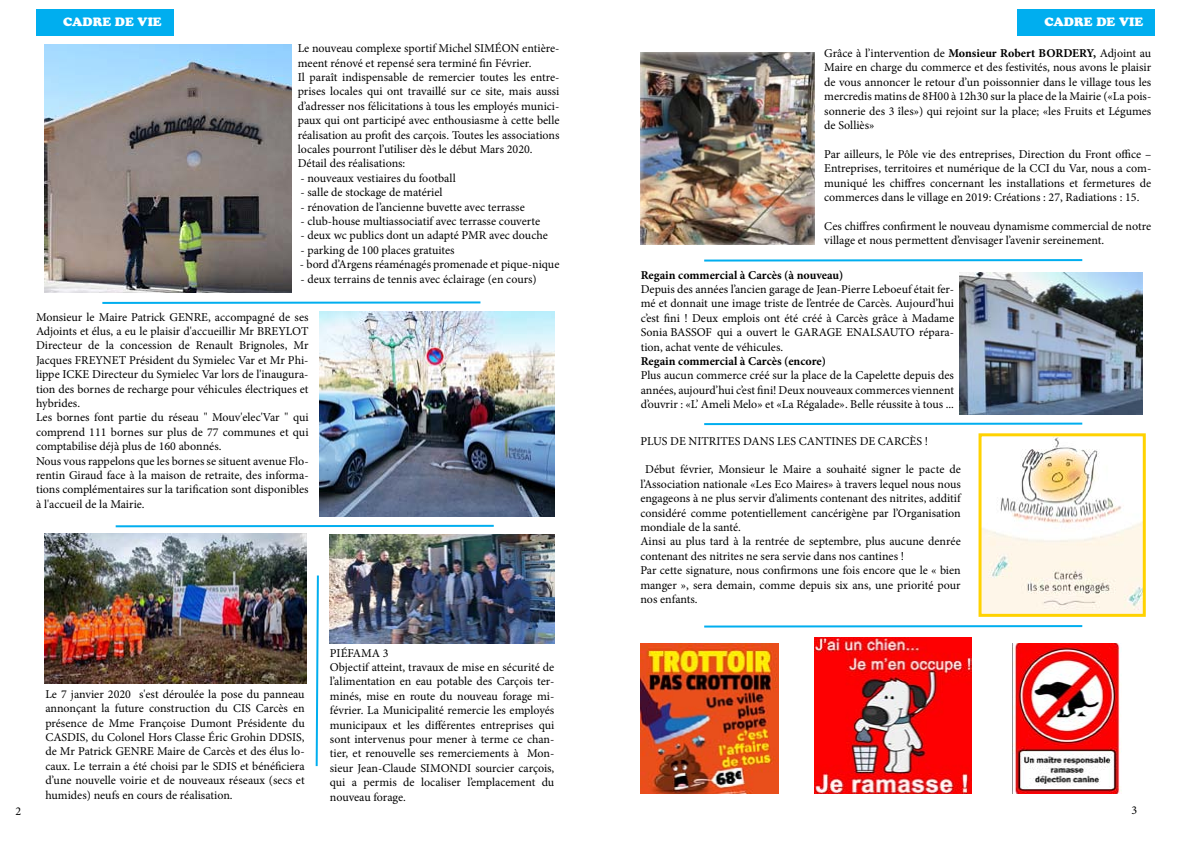
<style>
.page{position:relative;width:1191px;height:842px;background:#fff}
.page>*{position:absolute;margin:0;border:0;box-sizing:border-box;transform-origin:0 0}
.t1{font:12px/14.4px "Minion Pro";color:#000}
.t2{font:700 12px "Minion Pro";color:#000}
.t3{font:12px "Cooper Black Std";color:#fff}
.s1{font-weight:700}
</style>
<div class="page">
<img style="left:44px;top:44px;width:247px;height:249px">
<img style="left:319px;top:312px;width:235px;height:204px">
<img style="left:44px;top:533px;width:262px;height:150px">
<svg style="left:102px;top:301px;width:379px;height:3px"></svg>
<svg style="left:115px;top:524px;width:379px;height:4px"></svg>
<div style="left:632px;top:52px;width:191px;height:192px;background:#fff;opacity:.75"></div>
<img style="left:982px;top:437px;width:159px;height:176px">
<div style="left:978px;top:433px;width:167px;height:184px;border:3px solid #ffd200"></div>
<svg style="left:704px;top:422px;width:379px;height:4px"></svg>
<svg style="left:315px;top:575px;width:4px;height:192px"></svg>
<img style="left:330px;top:534px;width:224px;height:109px">
<div style="left:36px;top:10px;width:137px;height:26px;background:#00aeef"></div>
<div style="left:1017px;top:10px;width:138px;height:26px;background:#00aeef"></div>
<svg style="left:704px;top:625px;width:379px;height:3px"></svg>
<img style="left:959px;top:272px;width:183px;height:142px">
<svg style="left:704px;top:259px;width:379px;height:3px"></svg>
<img style="left:814px;top:637px;width:157px;height:156px">
<img style="left:640px;top:643px;width:138px;height:151px">
<img style="left:1012px;top:643px;width:109px;height:151px">
<p class="t3" style="left:63px;top:15px;width:100px">CADRE DE VIE</p>
<p class="t3" style="left:1044px;top:15px;width:100px">CADRE DE VIE</p>
<p class="t1" style="left:298px;top:41px;width:263px">Le nouveau complexe sportif Michel SIMÉON entière&shy;meent rénové et repensé sera terminé fin Février.<br>Il paraît indispensable de remercier toutes les entre&shy;prises locales qui ont travaillé sur ce site, mais aussi d’adresser nos félicitations à tous les employés munici&shy;paux qui ont participé avec enthousiasme à cette belle réalisation au profit des carçois. Toutes les associations locales pourront l’utiliser dès le début Mars 2020.<br>Détail des réalisations:</p>
<p class="t1" style="left:300px;top:171px;width:157px">- nouveaux vestiaires du football</p>
<p class="t1" style="left:300px;top:185px;width:144px">- salle de stockage de matériel</p>
<p class="t1" style="left:300px;top:200px;width:226px">- rénovation de l’ancienne buvette avec terrasse</p>
<p class="t1" style="left:300px;top:214px;width:241px">- club-house multiassociatif avec terrasse couverte</p>
<p class="t1" style="left:300px;top:228px;width:249px">- deux wc publics dont un adapté PMR avec douche</p>
<p class="t1" style="left:300px;top:243px;width:156px">- parking de 100 places gratuites</p>
<p class="t1" style="left:300px;top:257px;width:261px">- bord d’Argens réaménagés promenade et pique-nique</p>
<p class="t1" style="left:300px;top:272px;width:238px">- deux terrains de tennis avec éclairage (en cours)</p>
<p class="t1" style="left:36px;top:310px;width:274px">Monsieur le Maire Patrick GENRE, accompagné de ses Adjoints et élus, a eu le plaisir d'accueillir Mr BREYLOT Directeur de la concession de Renault Brignoles, Mr Jacques FREYNET Président du Symielec Var et Mr Phi&shy;lippe ICKE Directeur du Symielec Var lors de l'inaugura&shy;tion des bornes de recharge pour véhicules électriques et hybrides.<br>Les bornes font partie du réseau " Mouv'elec'Var " qui comprend 111 bornes sur plus de 77 communes et qui comptabilise déjà plus de 160 abonnés.<br>Nous vous rappelons que les bornes se situent avenue Flo&shy;rentin Giraud face à la maison de retraite, des informa&shy;tions complémentaires sur la tarification sont disponibles à l'accueil de la Mairie.</p>
<p class="t1" style="left:45px;top:687px;width:261px;text-align:justify">Le 7 janvier 2020 s'est déroulée la pose du panneau annonçant la future construction du CIS Carcès en présence de Mme Françoise Dumont Présidente du CASDIS, du Colonel Hors Classe Éric Grohin DDSIS, de Mr Patrick GENRE Maire de Carcès et des élus lo&shy;caux. Le terrain a été choisi par le SDIS et bénéficiera d’une nouvelle voirie et de nouveaux réseaux (secs et humides) neufs en cours de réalisation.</p>
<p class="t1" style="left:330px;top:645px;width:226px">PIÉFAMA 3<br>Objectif atteint, travaux de mise en sécurité de l’alimentation en eau potable des Carçois ter&shy;minés, mise en route du nouveau forage mi&shy;février. La Municipalité remercie les employés municipaux et les différentes entreprises qui sont intervenus pour mener à terme ce chan&shy;tier, et renouvelle ses remerciements à Mon&shy;sieur Jean-Claude SIMONDI sourcier carçois, qui a permis de localiser l’emplacement du nouveau forage.</p>
<p class="t1" style="left:824px;top:46px;width:328px;text-align:justify">Grâce à l’intervention de <span class="s1">Monsieur Robert BORDERY,</span> Adjoint au Maire en charge du commerce et des festivités, nous avons le plaisir de vous annoncer le retour d’un poissonnier dans le village tous les mercredis matins de 8H00 à 12h30 sur la place de la Mairie («La pois&shy;sonnerie des 3 îles») qui rejoint sur la place; «les Fruits et Légumes de Solliès»</p>
<p class="t1" style="left:824px;top:147px;width:328px;text-align:justify">Par ailleurs, le Pôle vie des entreprises, Direction du Front office – Entreprises, territoires et numérique de la CCI du Var, nous a com&shy;muniqué les chiffres concernant les installations et fermetures de commerces dans le village en 2019: Créations : 27, Radiations : 15.</p>
<p class="t1" style="left:824px;top:219px;width:328px">Ces chiffres confirment le nouveau dynamisme commercial de notre village et nous permettent d’envisager l’avenir sereinement.</p>
<p class="t2" style="left:640px;top:266px;width:204px">Regain commercial à Carcès (à nouveau)</p>
<p class="t1" style="left:640px;top:282px;width:315px;text-align:justify">Depuis des années l’ancien garage de Jean-Pierre Leboeuf était fer&shy;mé et donnait une image triste de l’entrée de Carcès. Aujourd’hui c’est fini ! Deux emplois ont été créé à Carcès grâce à Madame Sonia BASSOF qui a ouvert le GARAGE ENALSAUTO répara&shy;tion, achat vente de véhicules.</p>
<p class="t2" style="left:640px;top:353px;width:187px">Regain commercial à Carcès (encore)</p>
<p class="t1" style="left:640px;top:368px;width:315px;text-align:justify">Plus aucun commerce créé sur la place de la Capelette depuis des années, aujourd’hui c’est fini! Deux nouveaux commerces viennent d’ouvrir : «L’ Ameli Melo» et «La Régalade». Belle réussite à tous ...</p>
<p class="t1" style="left:640px;top:434px;width:289px">PLUS DE NITRITES DANS LES CANTINES DE CARCÈS !</p>
<p class="t1" style="left:640px;top:462px;width:322px;text-indent:5px">Début février, Monsieur le Maire a souhaité signer le pacte de l’Association nationale «Les Eco Maires» à travers lequel nous nous engageons à ne plus servir d’aliments contenant des nitrites, additif considéré comme potentiellement cancérigène par l’Organisation mondiale de la santé.<br>Ainsi au plus tard à la rentrée de septembre, plus aucune denrée contenant des nitrites ne sera servie dans nos cantines !<br>Par cette signature, nous confirmons une fois encore que le « bien manger », sera demain, comme depuis six ans, une priorité pour nos enfants.</p>
<p class="t1" style="left:15px;top:804px;width:7px">2</p>
<p class="t1" style="left:1131px;top:803px;width:7px">3</p>
</div>
